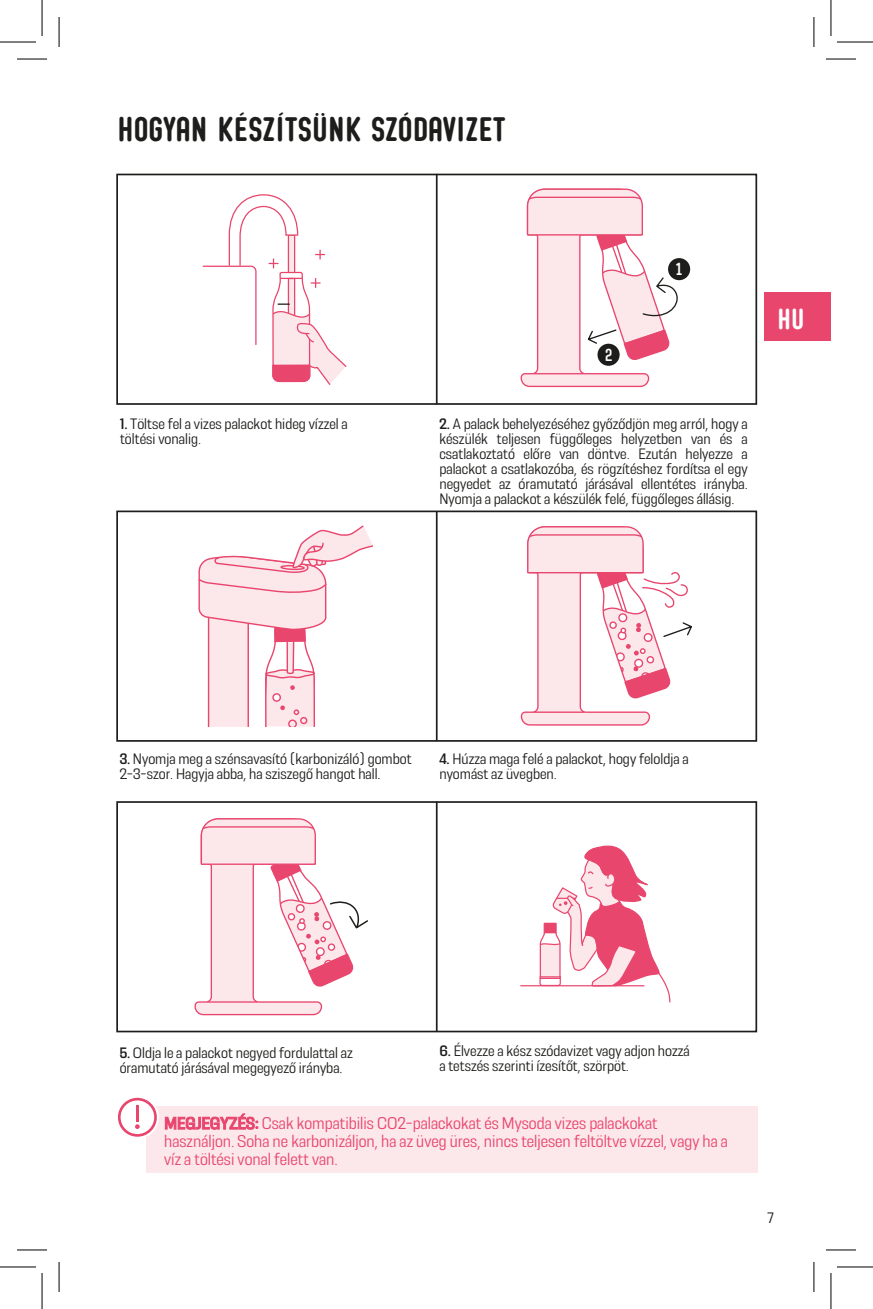
<style>
.page{position:relative;width:873px;height:1309px;background:#fff}
.page>*{position:absolute;margin:0;border:0;box-sizing:border-box;transform-origin:0 0}
.t1{font:38px "My Soda 1.4";letter-spacing:-.005em;color:#1d1d1b}
.t2{font:32px "My Soda 1.4";color:#fff}
.t3{font:28px "My Soda";color:#fff}
.t4{font:300 condensed 18px/18px "New Haven";color:#e9466e}
.t5{font:300 condensed 16px/15px "New Haven";color:#1d1d1b}
.s1{font-weight:600}
</style>
<div class="page">
<div style="left:116px;top:174px;width:640px;height:231px;border:2px solid #1d1d1b"></div>
<div style="left:116px;top:510px;width:640px;height:232px;border:2px solid #1d1d1b"></div>
<div style="left:116px;top:801px;width:640px;height:231px;border:2px solid #1d1d1b"></div>
<svg style="left:202px;top:194px;width:145px;height:191px"></svg>
<hr style="left:520px;top:985px;width:123px;height:1px;background:#e9466e">
<svg style="left:538px;top:845px;width:132px;height:158px"></svg>
<div style="left:146px;top:1106px;width:610px;height:66px;background:#fce7ea"></div>
<div style="left:116px;top:1095px;width:43px;height:43px;background:#fff;border-radius:50%"></div>
<svg style="left:118px;top:1097px;width:39px;height:40px"></svg>
<hr style="left:435px;top:174px;width:2px;height:230px;background:#1d1d1b">
<hr style="left:435px;top:511px;width:2px;height:230px;background:#1d1d1b">
<hr style="left:435px;top:801px;width:2px;height:230px;background:#1d1d1b">
<div style="left:667px;top:258px;width:22px;height:22px;background:#1d1d1b;border-radius:50%"></div>
<svg style="left:198px;top:525px;width:174px;height:201px"></svg>
<svg style="left:520px;top:526px;width:172px;height:200px"></svg>
<svg style="left:520px;top:188px;width:159px;height:200px"></svg>
<svg style="left:194px;top:818px;width:174px;height:198px"></svg>
<hr style="left:17px;top:59px;width:30px;height:1px;background:#000">
<hr style="left:825px;top:59px;width:30px;height:1px;background:#000">
<hr style="left:17px;top:1249px;width:30px;height:1px;background:#000">
<hr style="left:825px;top:1249px;width:30px;height:1px;background:#000">
<hr style="left:59px;top:17px;width:1px;height:30px;background:#000">
<hr style="left:59px;top:1262px;width:1px;height:30px;background:#000">
<hr style="left:813px;top:17px;width:1px;height:30px;background:#000">
<hr style="left:813px;top:1262px;width:1px;height:30px;background:#000">
<hr style="left:0;top:42px;width:36px;height:1px;background:#000">
<hr style="left:836px;top:42px;width:36px;height:1px;background:#000">
<hr style="left:0;top:1266px;width:36px;height:1px;background:#000">
<hr style="left:836px;top:1266px;width:36px;height:1px;background:#000">
<hr style="left:42px;top:0;width:1px;height:36px;background:#000">
<hr style="left:42px;top:1273px;width:1px;height:36px;background:#000">
<hr style="left:830px;top:0;width:1px;height:36px;background:#000">
<hr style="left:830px;top:1273px;width:1px;height:36px;background:#000">
<div style="left:764px;top:293px;width:66px;height:48px;background:#e9466e"></div>
<h1 class="t1" style="left:117px;top:108px;width:390px">HOGYAN KÉSZÍTSÜNK SZÓDAVIZET</h1>
<h3 class="t3" style="left:604px;top:335px;width:9px">2</h3>
<h3 class="t3" style="left:675px;top:249px;width:8px">1</h3>
<p class="t5" style="left:120px;top:416px;width:229px"><span class="s1">1.</span> Töltse fel a vizes palackot hideg vízzel a töltési vonalig.</p>
<p class="t5" style="left:439px;top:416px;width:310px;text-align:justify"><span class="s1">2.</span> A palack behelyezéséhez győződjön meg arról, hogy a készülék teljesen függőleges helyzetben van és a csatlakoztató előre van döntve. Ezután helyezze a palackot a csatlakozóba, és rögzítéshez fordítsa el egy negyedet az óramutató járásával ellentétes irányba.<br>Nyomja a palackot a készülék felé, függőleges állásig.</p>
<h2 class="t2" style="left:776px;top:301px;width:29px">HU</h2>
<p class="t5" style="left:120px;top:751px;width:293px"><span class="s1">3.</span> Nyomja meg a szénsavasító (karbonizáló) gombot<br>2-3-szor. Hagyja abba, ha sziszegő hangot hall.</p>
<p class="t5" style="left:439px;top:751px;width:251px"><span class="s1">4.</span> Húzza maga felé a palackot, hogy feloldja a nyomást az üvegben.</p>
<p class="t5" style="left:120px;top:1044px;width:234px"><span class="s1">5.</span> Oldja le a palackot negyed fordulattal az óramutató járásával megegyező irányba.</p>
<p class="t5" style="left:439px;top:1043px;width:252px"><span class="s1">6.</span> Élvezze a kész szódavizet vagy adjon hozzá a tetszés szerinti ízesítőt, szörpöt.</p>
<p class="t4" style="left:164px;top:1114px;width:565px"><span class="s1">MEGJEGYZÉS:</span> Csak kompatibilis CO2-palackokat és Mysoda vizes palackokat használjon. Soha ne karbonizáljon, ha az üveg üres, nincs teljesen feltöltve vízzel, vagy ha a víz a töltési vonal felett van.</p>
<p class="t5" style="left:767px;top:1210px;width:8px">7</p>
</div>
